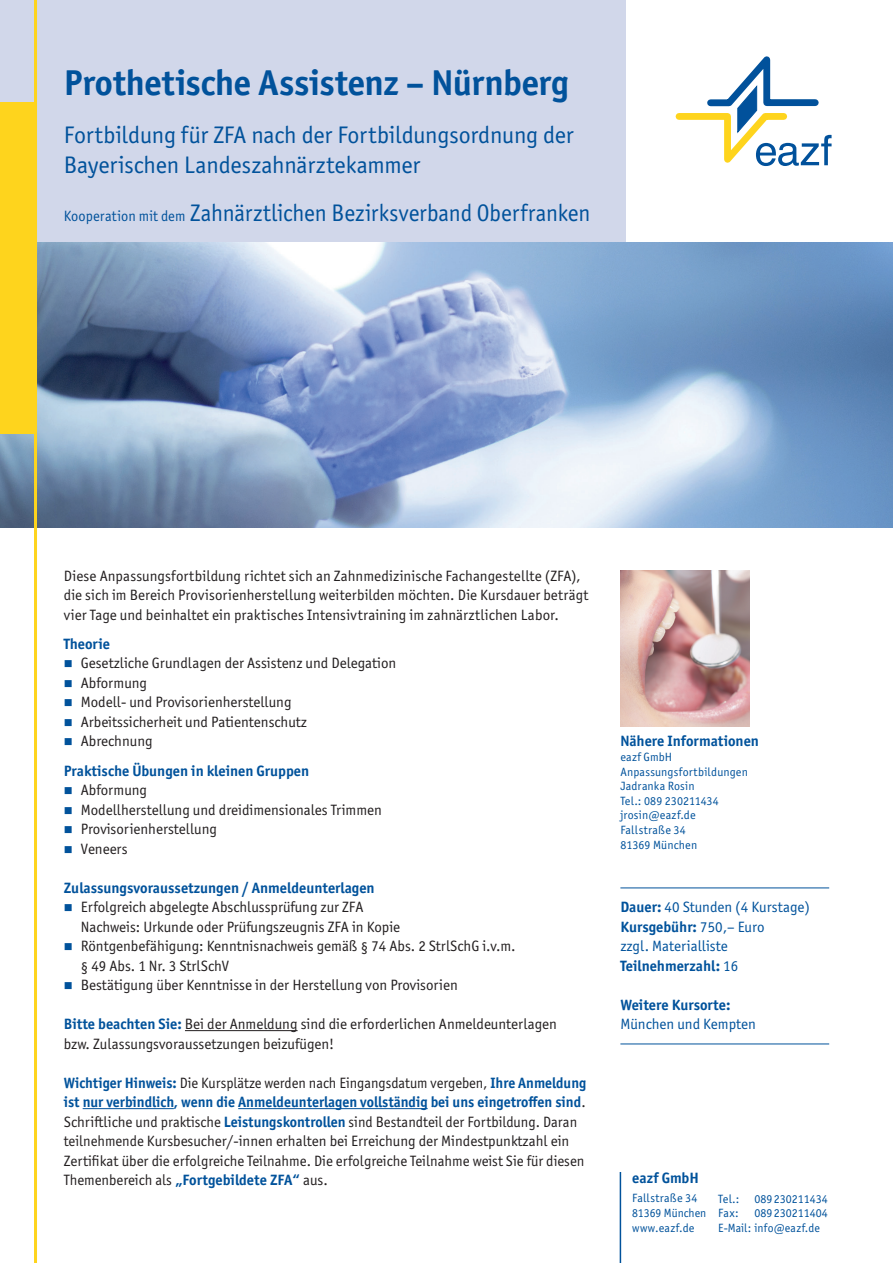
<style>
.page{position:relative;width:893px;height:1263px;background:#fff}
.page>*{position:absolute;margin:0;border:0;box-sizing:border-box;transform-origin:0 0}
.t1{font:700 36px "Officina Sans ITC Pro";letter-spacing:-.01em;color:#01529b}
.t2{font:24px/30px "Officina Sans ITC Pro";letter-spacing:-.005em;color:#01529b}
.t3{font:24px "Officina Sans ITC Pro";letter-spacing:-.005em;color:#01529b;scale:.96 1}
.t4{font:15px/19.5px "Officina Sans ITC Pro";color:#231f20}
.t5{font:15px/19.5px "Officina Sans ITC Pro";color:#231f20;scale:.96 1}
.t6{font:700 15px/29.2px "Officina Sans ITC Pro";color:#01529b}
.t7{font:15px/19.5px "Officina Sans ITC Pro";color:#01529b}
.t8{font:12px/14.7px "Officina Sans ITC Pro";letter-spacing:.01em;color:#01529b}
.s1{font-size:15px}
.s2{color:#01529b}
.s3{font-weight:400;color:#231f20}
.s4{font-weight:700;color:#01529b}
.s5{font-weight:700}
</style>
<div class="page">
<div style="left:0;top:0;width:625px;height:242px;background:#d1d7ea"></div>
<hr style="left:185px;top:1030px;width:113px;height:1px;background:#231f20">
<hr style="left:83px;top:1108px;width:91px;height:1px;background:#01529b">
<hr style="left:238px;top:1108px;width:190px;height:1px;background:#01529b">
<img style="left:0;top:242px;width:893px;height:285px">
<svg style="left:676px;top:56px;width:155px;height:110px"></svg>
<hr style="left:620px;top:1172px;width:1px;height:91px;background:#01529b">
<hr style="left:34px;top:0;width:3px;height:1263px;background:#fed41d">
<hr style="left:620px;top:887px;width:209px;height:1px;background:#01529b">
<hr style="left:620px;top:1043px;width:209px;height:1px;background:#01529b">
<img style="left:620px;top:571px;width:129px;height:156px">
<div style="left:0;top:102px;width:36px;height:332px;background:#fed41d"></div>
<h1 class="t1" style="left:64px;top:61px;width:507px">Prothetische Assistenz – Nürnberg</h1>
<h2 class="t2" style="left:64px;top:120px;width:512px">Fortbildung für ZFA nach der Fortbildungsordnung der<br>Bayerischen Landeszahnärztekammer</h2>
<h2 class="t3" style="left:64px;top:199px;width:550px"><span class="s1">Kooperation mit dem</span> Zahnärztlichen Bezirksverband Oberfranken</h2>
<p class="t4" style="left:64px;top:566px;width:526px">Diese Anpassungsfortbildung richtet sich an Zahnmedizinische Fachangestellte (ZFA), die sich im Bereich Provisorienherstellung weiterbilden möchten. Die Kursdauer beträgt vier Tage und beinhaltet ein praktisches Intensivtraining im zahnärztlichen Labor.</p>
<p class="t6" style="left:64px;top:629px;width:48px">Theorie</p>
<p class="t4" style="left:64px;top:653px;width:334px"><span class="s2">■</span> Gesetzliche Grundlagen der Assistenz und Delegation</p>
<p class="t4" style="left:64px;top:673px;width:85px"><span class="s2">■</span> Abformung</p>
<p class="t4" style="left:64px;top:692px;width:229px"><span class="s2">■</span> Modell- und Provisorienherstellung</p>
<p class="t4" style="left:64px;top:712px;width:245px"><span class="s2">■</span> Arbeitssicherheit und Patientenschutz</p>
<p class="t6" style="left:64px;top:726px;width:247px">■ <span class="s3">Abrechnung<br></span>Praktische Übungen in kleinen Gruppen</p>
<p class="t4" style="left:64px;top:780px;width:85px"><span class="s2">■</span> Abformung</p>
<p class="t4" style="left:64px;top:800px;width:320px"><span class="s2">■</span> Modellherstellung und dreidimensionales Trimmen</p>
<p class="t4" style="left:64px;top:819px;width:155px"><span class="s2">■</span> Provisorienherstellung</p>
<p class="t4" style="left:64px;top:839px;width:65px"><span class="s2">■</span> Veneers</p>
<p class="t6" style="left:64px;top:873px;width:312px">Zulassungsvoraussetzungen / Anmeldeunterlagen</p>
<p class="t4" style="left:81px;top:897px;width:321px;text-indent:-17px"><span class="s2">■</span> Erfolgreich abgelegte Abschlussprüfung zur ZFA<br>Nachweis: Urkunde oder Prüfungszeugnis ZFA in Kopie</p>
<p class="t4" style="left:81px;top:936px;width:436px;text-indent:-17px"><span class="s2">■</span> Röntgenbefähigung: Kenntnisnachweis gemäß § 74 Abs. 2 StrlSchG i.v.m. § 49 Abs. 1 Nr. 3 StrlSchV</p>
<p class="t4" style="left:64px;top:975px;width:396px"><span class="s2">■</span> Bestätigung über Kenntnisse in der Herstellung von Provisorien</p>
<p class="t4" style="left:64px;top:1014px;width:495px"><span class="s4">Bitte beachten Sie:</span> Bei der Anmeldung sind die erforderlichen Anmeldeunterlagen bzw. Zulassungsvoraussetzungen beizufügen!</p>
<p class="t5" style="left:64px;top:1073px;width:546px"><span class="s4">Wichtiger Hinweis:</span> Die Kursplätze werden nach Eingangsdatum vergeben, <span class="s4">Ihre Anmeldung ist nur verbindlich, wenn die Anmeldeunterlagen vollständig bei uns eingetroffen sind</span>.<br>Schriftliche und praktische <span class="s4">Leistungskontrollen</span> sind Bestandteil der Fortbildung. Daran teilnehmende Kursbesucher/-innen erhalten bei Erreichung der Mindestpunktzahl ein Zertifikat über die erfolgreiche Teilnahme. Die erfolgreiche Teilnahme weist Sie für diesen Themenbereich als <span class="s4">„Fortgebildete ZFA“</span> aus.</p>
<p class="t6" style="left:620px;top:726px;width:140px">Nähere Informationen</p>
<p class="t8" style="left:620px;top:749px;width:129px">eazf GmbH<br>Anpassungsfortbildungen<br>Jadranka Rosin<br>Tel.: 089 230211434 jrosin@eazf.de<br>Fallstraße 34<br>81369 München</p>
<p class="t7" style="left:620px;top:897px;width:191px"><span class="s5">Dauer:</span> 40 Stunden (4 Kurstage)<br><span class="s5">Kursgebühr:</span> 750,– Euro<br>zzgl. Materialliste<br><span class="s5">Teilnehmerzahl:</span> 16</p>
<p class="t6" style="left:620px;top:990px;width:112px">Weitere Kursorte:</p>
<p class="t7" style="left:620px;top:1014px;width:137px">München und Kempten</p>
<p class="t6" style="left:632px;top:1163px;width:68px">eazf GmbH</p>
<p class="t8" style="left:632px;top:1191px;width:76px">Fallstraße 34<br>81369 München www.eazf.de</p>
<p class="t8" style="left:718px;top:1191px;width:23px">Tel.:</p>
<p class="t8" style="left:754px;top:1191px;width:75px">089230211434</p>
<p class="t8" style="left:718px;top:1206px;width:22px">Fax:</p>
<p class="t8" style="left:718px;top:1206px;width:111px;text-indent:36px">089230211404<br>E-Mail: info@eazf.de</p>
</div>
